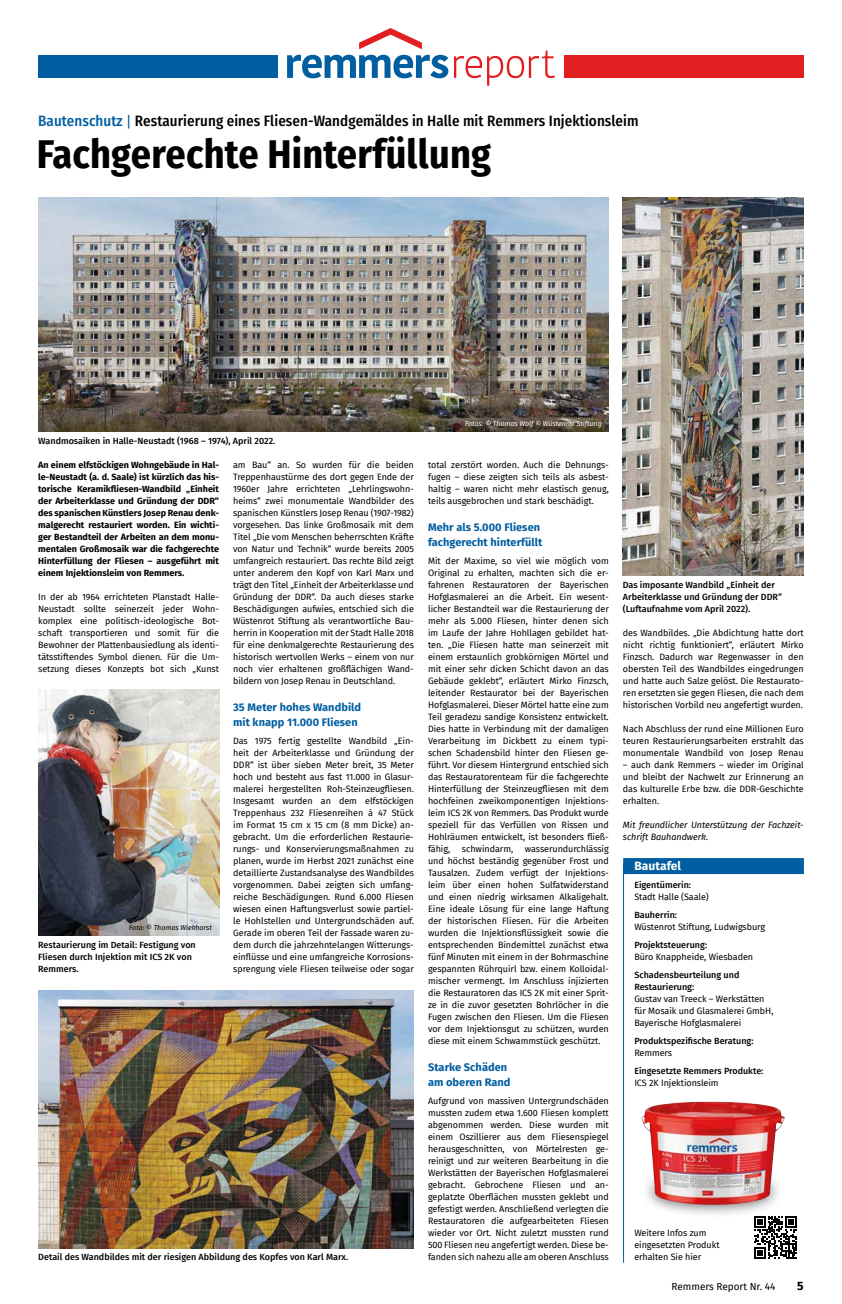
<style>
.page{position:relative;width:842px;height:1304px;background:#fff}
.page>*{position:absolute;margin:0;border:0;box-sizing:border-box;transform-origin:0 0}
.t1{font:700 40px "Fira Sans Condensed";letter-spacing:.005em;color:#000}
.t2{font:500 15px "Fira Sans Condensed";letter-spacing:.005em;color:#000}
.t3{font:700 12px "Fira Sans";letter-spacing:.005em;color:#fff}
.t4{font:700 12px "Fira Sans";color:#000}
.t5{font:700 11px/15px "Fira Sans";letter-spacing:.005em;color:#005ea1}
.t6{font:10px "Fira Sans";color:#000}
.t7{font:9px/12px "Fira Sans";letter-spacing:-.005em;color:#000;text-align:justify}
.t8{font:500 9px/12px "Fira Sans";color:#000}
.t9{font:700 9px/12px "Fira Sans";color:#000;text-align:justify}
.t10{font:italic 9px/12px "Fira Sans";letter-spacing:-.005em;color:#000}
.t11{font:italic 7px "Fira Sans";color:#fff}
.t12{font:italic 7px "Fira Sans";color:#000}
.s1{color:#005ea1}
.s2{font-weight:400;color:#005ea1}
</style>
<div class="page">
<div style="left:38px;top:55px;width:240px;height:23px;background:#005ea1"></div>
<div style="left:564px;top:55px;width:240px;height:23px;background:#e11f21"></div>
<svg style="left:287px;top:55px;width:161px;height:23px"></svg>
<svg style="left:359px;top:28px;width:63px;height:21px"></svg>
<svg style="left:454px;top:51px;width:101px;height:35px"></svg>
<img style="left:38px;top:198px;width:571px;height:234px">
<hr style="left:623px;top:864px;width:1px;height:399px;background:#005ea1">
<div style="left:623px;top:858px;width:181px;height:16px;background:#005ea1"></div>
<svg style="left:754px;top:1216px;width:43px;height:43px"></svg>
<img style="left:623px;top:198px;width:181px;height:378px">
<img style="left:38px;top:990px;width:376px;height:258px">
<img style="left:38px;top:690px;width:181px;height:246px">
<div style="left:641px;top:1173px;width:143px;height:46px;background:#000;opacity:.75"></div>
<img style="left:641px;top:1101px;width:144px;height:104px">
<h2 class="t2" style="left:38px;top:109px;width:602px"><span class="s1">Bautenschutz</span> <span class="s2">|</span> Restaurierung eines Fliesen-Wandgemäldes in Halle mit Remmers Injektionsleim</h2>
<h1 class="t1" style="left:37px;top:121px;width:456px">Fachgerechte Hinterfüllung</h1>
<p class="t8" style="left:38px;top:434px;width:239px">Wandmosaiken in Halle-Neustadt (1968 – 1974), April 2022.</p>
<p class="t9" style="left:38px;top:458px;width:182px">An einem elfstöckigen Wohngebäude in Hal&shy;le-Neustadt (a. d. Saale) ist kürzlich das his&shy;torische Keramikfliesen-Wandbild „Einheit der Arbeiterklasse und Gründung der DDR“ des spanischen Künstlers Josep Renau denk&shy;malgerecht restauriert worden. Ein wichti&shy;ger Bestandteil der Arbeiten an dem monu&shy;mentalen Großmosaik war die fachgerechte Hinterfüllung der Fliesen – ausgeführt mit einem Injektionsleim von Remmers.</p>
<p class="t7" style="left:38px;top:590px;width:182px;text-align:left">In der ab 1964 errichteten Planstadt Halle-Neustadt sollte seinerzeit jeder Wohn&shy;komplex eine politisch-ideologische Bot&shy;schaft transportieren und somit für die Bewohner der Plattenbausiedlung als identi&shy;tätsstiftendes Symbol dienen. Für die Um&shy;setzung dieses Konzepts bot sich „Kunst</p>
<p class="t12" style="left:129px;top:922px;width:84px">Foto: © Thomas Wiekhorst</p>
<p class="t8" style="left:38px;top:938px;width:159px">Restaurierung im Detail: Festigung von<br>Fliesen durch Injektion mit ICS 2K von<br>Remmers.</p>
<p class="t7" style="left:233px;top:459px;width:182px">am Bau“ an. So wurden für die beiden Treppenhaustürme des dort gegen Ende der 1960er Jahre errichteten „Lehrlingswohn&shy;heims“ zwei monumentale Wandbilder des spanischen Künstlers Josep Renau (1907-1982) vorgesehen. Das linke Großmosaik mit dem Titel „Die vom Menschen beherrschten Kräfte von Natur und Technik“ wurde bereits 2005 umfangreich restauriert. Das rechte Bild zeigt unter anderem den Kopf von Karl Marx und trägt den Titel „Einheit der Arbeiterklasse und Gründung der DDR“. Da auch dieses starke Beschädigungen aufwies, entschied sich die Wüstenrot Stiftung als verantwortliche Bau&shy;herrin in Kooperation mit der Stadt Halle 2018 für eine denkmalgerechte Restaurierung des historisch wertvollen Werks – einem von nur noch vier erhaltenen großflächigen Wand&shy;bildern von Josep Renau in Deutschland.</p>
<p class="t5" style="left:233px;top:699px;width:129px">35 Meter hohes Wandbild mit knapp 11.000 Fliesen</p>
<p class="t7" style="left:233px;top:735px;width:182px">Das 1975 fertig gestellte Wandbild „Ein&shy;heit der Arbeiterklasse und Gründung der DDR“ ist über sieben Meter breit, 35 Meter hoch und besteht aus fast 11.000 in Glasur&shy;malerei hergestellten Roh-Steinzeugfliesen.<br>Insgesamt wurden an dem elfstöckigen Treppenhaus 232 Fliesenreihen à 47 Stück im Format 15 cm x 15 cm (8 mm Dicke) an&shy;gebracht. Um die erforderlichen Restaurie&shy;rungs- und Konservierungsmaßnahmen zu planen, wurde im Herbst 2021 zunächst eine detaillierte Zustandsanalyse des Wandbildes vorgenommen. Dabei zeigten sich umfang&shy;reiche Beschädigungen. Rund 6.000 Fliesen wiesen einen Haftungsverlust sowie partiel&shy;le Hohlstellen und Untergrundschäden auf.<br>Gerade im oberen Teil der Fassade waren zu&shy;dem durch die jahrzehntelangen Witterungs&shy;einflüsse und eine umfangreiche Korrosions&shy;sprengung viele Fliesen teilweise oder sogar</p>
<p class="t8" style="left:38px;top:1250px;width:311px">Detail des Wandbildes mit der riesigen Abbildung des Kopfes von Karl Marx.</p>
<p class="t11" style="left:465px;top:418px;width:138px">Fotos: © Thomas Wolf © Wüstenrot Stiftung</p>
<p class="t7" style="left:428px;top:459px;width:182px">total zerstört worden. Auch die Dehnungs&shy;fugen – diese zeigten sich teils als asbest&shy;haltig – waren nicht mehr elastisch genug, teils ausgebrochen und stark beschädigt.</p>
<p class="t5" style="left:428px;top:519px;width:116px">Mehr als 5.000 Fliesen fachgerecht hinterfüllt</p>
<p class="t7" style="left:428px;top:555px;width:182px">Mit der Maxime, so viel wie möglich vom Original zu erhalten, machten sich die er&shy;fahrenen Restauratoren der Bayerischen Hofglasmalerei an die Arbeit. Ein wesent&shy;licher Bestandteil war die Restaurierung der mehr als 5.000 Fliesen, hinter denen sich im Laufe der Jahre Hohllagen gebildet hat&shy;ten. „Die Fliesen hatte man seinerzeit mit einem erstaunlich grobkörnigen Mörtel und mit einer sehr dicken Schicht davon an das Gebäude geklebt“, erläutert Mirko Finzsch, leitender Restaurator bei der Bayerischen Hofglasmalerei. Dieser Mörtel hatte eine zum Teil geradezu sandige Konsistenz entwickelt.<br>Dies hatte in Verbindung mit der damaligen Verarbeitung im Dickbett zu einem typi&shy;schen Schadensbild hinter den Fliesen ge&shy;führt. Vor diesem Hintergrund entschied sich das Restauratorenteam für die fachgerechte Hinterfüllung der Steinzeugfliesen mit dem hochfeinen zweikomponentigen Injektions&shy;leim ICS 2K von Remmers. Das Produkt wurde speziell für das Verfüllen von Rissen und Hohlräumen entwickelt, ist besonders fließ&shy;fähig,</p>
<p class="t7" style="left:428px;top:843px;width:182px;text-indent:97px">wasserundurchlässig und höchst beständig gegenüber Frost und Tausalzen. Zudem verfügt der Injektions&shy;leim über einen hohen Sulfatwiderstand und einen niedrig wirksamen Alkaligehalt.<br>Eine ideale Lösung für eine lange Haftung der historischen Fliesen. Für die Arbeiten wurden die Injektionsflüssigkeit sowie die entsprechenden Bindemittel zunächst etwa fünf Minuten mit einem in der Bohrmaschine gespannten Rührquirl bzw. einem Kolloidal&shy;mischer vermengt. Im Anschluss injizierten die Restauratoren das ICS 2K mit einer Sprit&shy;ze in die zuvor gesetzten Bohrlöcher in die Fugen zwischen den Fliesen. Um die Fliesen vor dem Injektionsgut zu schützen, wurden diese mit einem Schwammstück geschützt.</p>
<p class="t5" style="left:428px;top:1059px;width:84px">Starke Schäden am oberen Rand</p>
<p class="t7" style="left:428px;top:1095px;width:182px">Aufgrund von massiven Untergrundschäden mussten zudem etwa 1.600 Fliesen komplett abgenommen werden. Diese wurden mit einem Oszillierer aus dem Fliesenspiegel herausgeschnitten, von Mörtelresten ge&shy;reinigt und zur weiteren Bearbeitung in die Werkstätten der Bayerischen Hofglasmalerei gebracht. Gebrochene Fliesen und an&shy;geplatzte Oberflächen mussten geklebt und gefestigt werden. Anschließend verlegten die Restauratoren die aufgearbeiteten Fliesen wieder vor Ort. Nicht zuletzt mussten rund 500 Fliesen neu angefertigt werden. Diese be&shy;fanden sich nahezu alle am oberen Anschluss</p>
<p class="t7" style="left:462px;top:843px;width:53px">schwindarm,</p>
<p class="t8" style="left:623px;top:578px;width:161px">Das imposante Wandbild „Einheit der<br>Arbeiterklasse und Gründung der DDR“ (Luftaufnahme vom April 2022).</p>
<p class="t7" style="left:623px;top:627px;width:182px">des Wandbildes. „Die Abdichtung hatte dort nicht richtig funktioniert“, erläutert Mirko Finzsch. Dadurch war Regenwasser in den obersten Teil des Wandbildes eingedrungen und hatte auch Salze gelöst. Die Restaurato&shy;ren ersetzten sie gegen Fliesen, die nach dem historischen Vorbild neu angefertigt wurden.</p>
<p class="t7" style="left:623px;top:723px;width:182px">Nach Abschluss der rund eine Millionen Euro teuren Restaurierungsarbeiten erstrahlt das monumentale Wandbild von Josep Renau</p>
<p class="t7" style="left:623px;top:759px;width:182px">– auch dank Remmers – wieder im Original und bleibt der Nachwelt zur Erinnerung an das kulturelle Erbe bzw. die DDR-Geschichte erhalten.</p>
<p class="t10" style="left:623px;top:819px;width:182px">Mit freundlicher Unterstützung der Fachzeit&shy;schrift Bauhandwerk.</p>
<h3 class="t3" style="left:634px;top:856px;width:48px">Bautafel</h3>
<p class="t8" style="left:634px;top:878px;width:58px">Eigentümerin:</p>
<p class="t7" style="left:634px;top:891px;width:76px">Stadt Halle (Saale)</p>
<p class="t8" style="left:634px;top:908px;width:44px">Bauherrin:</p>
<p class="t7" style="left:634px;top:921px;width:132px">Wüstenrot Stiftung, Ludwigsburg</p>
<p class="t8" style="left:634px;top:938px;width:74px">Projektsteuerung:</p>
<p class="t7" style="left:634px;top:951px;width:120px">Büro Knappheide, Wiesbaden</p>
<p class="t8" style="left:634px;top:968px;width:107px">Schadensbeurteilung und<br>Restaurierung:</p>
<p class="t7" style="left:634px;top:993px;width:141px;text-align:left">Gustav van Treeck – Werkstätten für Mosaik und Glasmalerei GmbH,<br>Bayerische Hofglasmalerei</p>
<p class="t8" style="left:634px;top:1034px;width:121px">Produktspezifische Beratung:</p>
<p class="t7" style="left:634px;top:1047px;width:39px">Remmers</p>
<p class="t8" style="left:634px;top:1064px;width:131px">Eingesetzte Remmers Produkte:</p>
<p class="t7" style="left:634px;top:1077px;width:86px">ICS 2K Injektionsleim</p>
<p class="t7" style="left:634px;top:1227px;width:87px;text-align:left">Weitere Infos zum eingesetzten Produkt erhalten Sie hier</p>
<p class="t6" style="left:671px;top:1279px;width:105px">Remmers Report Nr. 44</p>
<h3 class="t4" style="left:797px;top:1276px;width:8px">5</h3>
</div>
